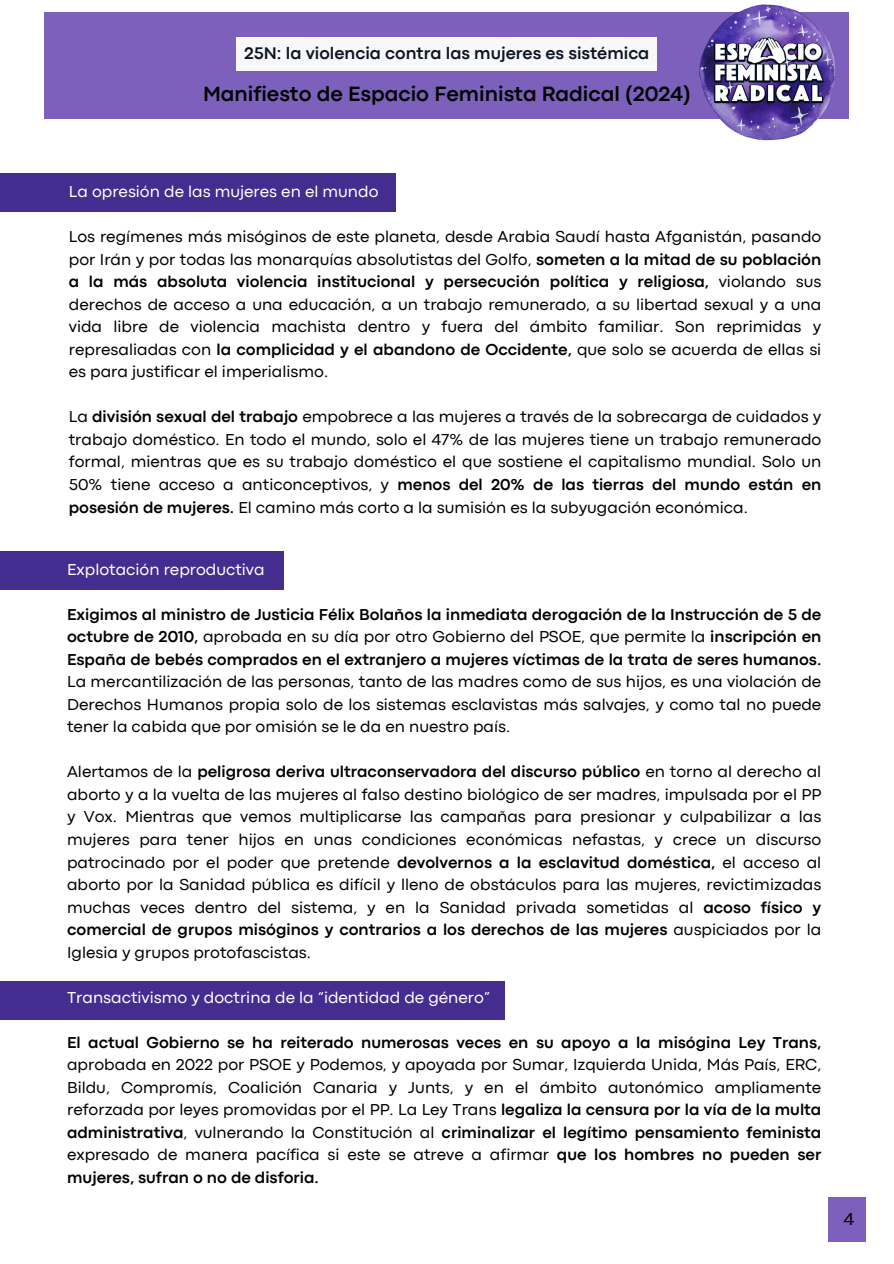
<style>
.page{position:relative;width:894px;height:1264px;background:#fff}
.page>*{position:absolute;margin:0;border:0;box-sizing:border-box;transform-origin:0 0}
.t1{font:700 21.6px "Codec Pro";color:#000}
.t2{font:18px "Codec Pro";color:#000}
.t3{font:700 17.55px "Codec Pro";color:#0b1622}
.t4{font:16.5px/22.5px "Codec Pro";color:#000;text-align:justify}
.t5{font:16.5px "Codec Pro";color:#fff}
.s1{font-weight:700}
</style>
<div class="page">
<div style="left:0;top:173px;width:396px;height:39px;background:#452d90"></div>
<div style="left:0;top:551px;width:283px;height:38px;background:#452d90"></div>
<div style="left:0;top:981px;width:504px;height:39px;background:#452d90"></div>
<div style="left:45px;top:12px;width:803px;height:106px;background:#7c60bc"></div>
<img style="left:683px;top:4px;width:166px;height:137px">
<div style="left:237px;top:37px;width:419px;height:34px;background:#f8f7fa"></div>
<div style="left:827px;top:1197px;width:38px;height:45px;background:#7c60bc"></div>
<p class="t3" style="left:244px;top:47px;width:406px">25N: la violencia contra las mujeres es sistémica</p>
<p class="t1" style="left:203px;top:87px;width:489px">Manifiesto de Espacio Feminista Radical (2024)</p>
<p class="t5" style="left:69px;top:186px;width:311px">La opresión de las mujeres en el mundo</p>
<h2 class="t4" style="left:69px;top:227px;width:753px">Los regímenes más misóginos de este planeta, desde Arabia Saudí hasta Afganistán, pasando por Irán y por todas las monarquías absolutistas del Golfo, <span class="s1">someten a la mitad de su población a la más absoluta violencia institucional y persecución política y religiosa,</span> violando sus derechos de acceso a una educación, a un trabajo remunerado, a su libertad sexual y a una vida libre de violencia machista dentro y fuera del ámbito familiar. Son reprimidas y represaliadas con <span class="s1">la complicidad y el abandono de Occidente,</span> que solo se acuerda de ellas si es para justificar el imperialismo.</h2>
<h1 class="t4" style="left:69px;top:407px;width:753px">La <span class="s1">división sexual del trabajo</span> empobrece a las mujeres a través de la sobrecarga de cuidados y trabajo doméstico. En todo el mundo, solo el 47% de las mujeres tiene un trabajo remunerado formal, mientras que es su trabajo doméstico el que sostiene el capitalismo mundial. Solo un 50% tiene acceso a anticonceptivos, y <span class="s1">menos del 20% de las tierras del mundo están en posesión de mujeres.</span> El camino más corto a la sumisión es la subyugación económica.</h1>
<p class="t5" style="left:67px;top:563px;width:199px">Explotación reproductiva</p>
<p class="t4" style="left:67px;top:604px;width:755px"><span class="s1">Exigimos al ministro de Justicia Félix Bolaños la inmediata derogación de la Instrucción de 5 de octubre de 2010,</span> aprobada en su día por otro Gobierno del PSOE, que permite la <span class="s1">inscripción en España de bebés comprados en el extranjero a mujeres víctimas de la trata de seres humanos.<br></span>La mercantilización de las personas, tanto de las madres como de sus hijos, es una violación de Derechos Humanos propia solo de los sistemas esclavistas más salvajes, y como tal no puede tener la cabida que por omisión se le da en nuestro país.</p>
<p class="t4" style="left:67px;top:762px;width:755px">Alertamos de la <span class="s1">peligrosa deriva ultraconservadora del discurso público</span> en torno al derecho al aborto y a la vuelta de las mujeres al falso destino biológico de ser madres, impulsada por el PP y Vox. Mientras que vemos multiplicarse las campañas para presionar y culpabilizar a las mujeres para tener hijos en unas condiciones económicas nefastas, y crece un discurso patrocinado por el poder que pretende <span class="s1">devolvernos a la esclavitud doméstica,</span> el acceso al aborto por la Sanidad pública es difícil y lleno de obstáculos para las mujeres, revictimizadas muchas veces dentro del sistema, y en la Sanidad privada sometidas al <span class="s1">acoso físico y comercial de grupos misóginos y contrarios a los derechos de las mujeres</span> auspiciados por la Iglesia y grupos protofascistas.</p>
<p class="t5" style="left:67px;top:991px;width:424px">Transactivismo y doctrina de la “identidad de género”</p>
<p class="t4" style="left:67px;top:1032px;width:755px"><span class="s1">El actual Gobierno se ha reiterado numerosas veces en su apoyo a la misógina Ley Trans, </span>aprobada en 2022 por PSOE y Podemos, y apoyada por Sumar, Izquierda Unida, Más País, ERC, Bildu, Compromís, Coalición Canaria y Junts, y en el ámbito autonómico ampliamente reforzada por leyes promovidas por el PP. La Ley Trans <span class="s1">legaliza la censura por la vía de la multa administrativa</span>, vulnerando la Constitución al <span class="s1">criminalizar el legítimo pensamiento feminista </span>expresado de manera pacífica si este se atreve a afirmar <span class="s1">que los hombres no pueden ser mujeres, sufran o no de disforia.</span></p>
<p class="t2" style="left:843px;top:1212px;width:12px">4</p>
</div>
